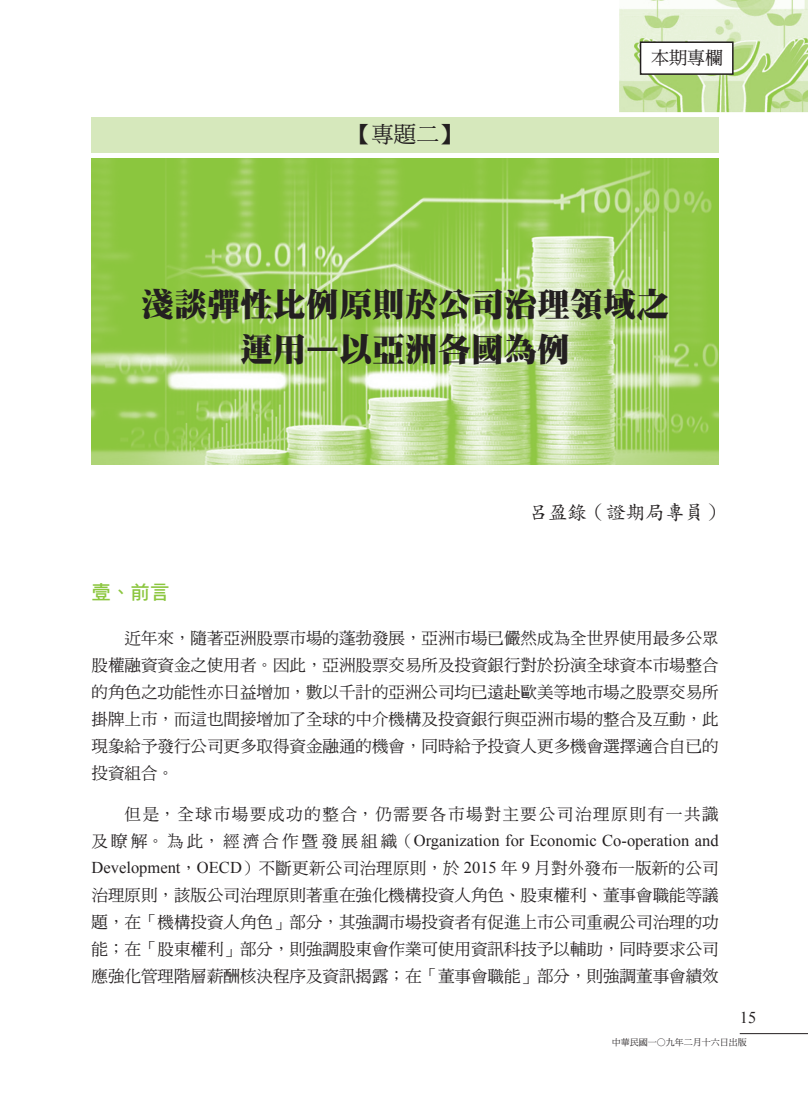
<style>
.page{position:relative;width:808px;height:1106px;background:#fff}
.page>*{position:absolute;margin:0;border:0;box-sizing:border-box;transform-origin:0 0}
.t1{font:33px/45.8px "DF Ming Std W12";color:#231f20;text-align:center}
.t2{font:22.5px "DF Ming Md HKP BF";color:#231f20}
.t3{font:19.5px "DF Kai Shu Md HK BF";color:#231f20}
.t4{font:19.5px "DF Hei Std W7";color:#8bc63e}
.t5{font:18px "DF Ming Md HK BF";color:#231f20}
.t6{font:16.5px/27px "DF Ming Md HKP BF";color:#231f20;text-align:justify}
.t7{font:16.5px "Times New Roman";color:#231f20}
.t8{font:16.5px "DF Ming Md HKP BF";letter-spacing:.1em;color:#231f20}
.t9{font:9px "DF Ming Md HKP BF";color:#231f20}
.s1{font-family:"DF Ming Md HKP BF"}
.s2{font-family:"Times New Roman"}
</style>
<div class="page">
<hr style="left:740px;top:1033px;width:68px;height:1px;background:#231f20">
<img style="left:620px;top:0;width:188px;height:112px">
<div style="left:640px;top:41px;width:93px;height:34px;background:#fff;border:2px solid #231f20"></div>
<div style="left:92px;top:117px;width:627px;height:35px;background:#d6e8bc"></div>
<img style="left:92px;top:158px;width:627px;height:306px">
<h2 class="t2" style="left:349px;top:123px;width:114px">【專題二】</h2>
<p class="t5" style="left:651px;top:49px;width:73px">本期專欄</p>
<h1 class="t1" style="left:141px;top:280px;width:529px">淺談彈性比例原則於公司治理領域之運用—以亞洲各國為例</h1>
<p class="t3" style="left:528px;top:502px;width:192px">呂盈錄 ( 證期局專員 )</p>
<p class="t4" style="left:92px;top:582px;width:79px">壹、前言</p>
<p class="t6" style="left:92px;top:625px;width:628px;text-indent:33px">近年來，隨著亞洲股票市場的蓬勃發展，亞洲市場已儼然成為全世界使用最多公眾股權融資資金之使用者。因此，亞洲股票交易所及投資銀行對於扮演全球資本市場整合的角色之功能性亦日益增加，數以千計的亞洲公司均已遠赴歐美等地市場之股票交易所掛牌上市，而這也間接增加了全球的中介機構及投資銀行與亞洲市場的整合及互動，此現象給予發行公司更多取得資金融通的機會，同時給予投資人更多機會選擇適合自已的投資組合。</p>
<p class="t8" style="left:125px;top:805px;width:595px">但是，全球市場要成功的整合，仍需要各市場對主要公司治理原則有一共識</p>
<p class="t7" style="left:92px;top:829px;width:628px"><span class="s1">及瞭解。為此，經濟合作暨發展組織（</span>Organization for Economic Co-operation and</p>
<p class="t6" style="left:92px;top:855px;width:629px"><span class="s2">Development</span>，<span class="s2">OECD</span>）不斷更新公司治理原則，於 <span class="s2">2015</span> 年 <span class="s2">9</span> 月對外發布一版新的公司治理原則，該版公司治理原則著重在強化機構投資人角色、股東權利、董事會職能等議題，在「機構投資人角色」部分，其強調市場投資者有促進上市公司重視公司治理的功能；在「股東權利」部分，則強調股東會作業可使用資訊科技予以輔助，同時要求公司應強化管理階層薪酬核決程序及資訊揭露；在「董事會職能」部分，則強調董事會績效</p>
<p class="t7" style="left:740px;top:1006px;width:18px">15</p>
<p class="t9" style="left:612px;top:1038px;width:136px">中華民國一○九年二月十六日出版</p>
</div>
